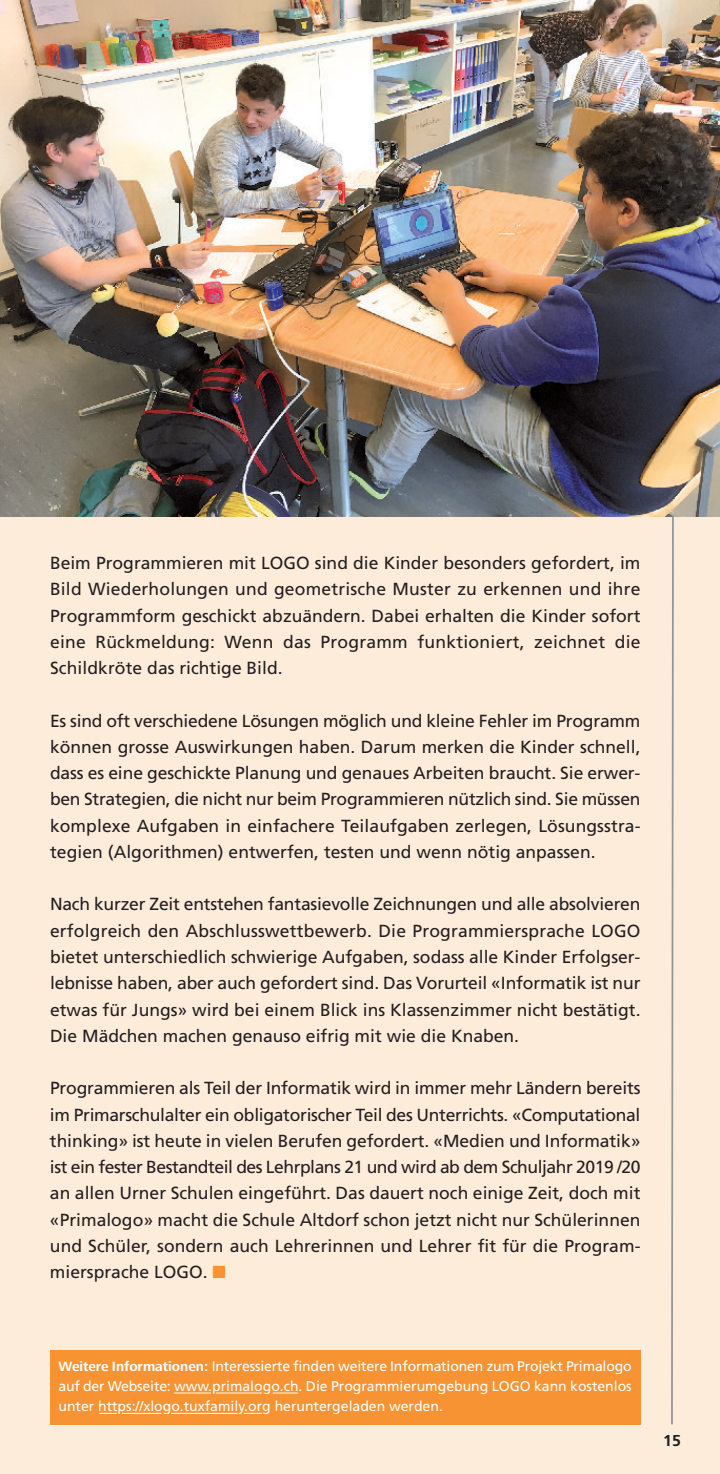
<style>
.page{position:relative;width:720px;height:1474px;background:#fff}
.page>*{position:absolute;margin:0;border:0;box-sizing:border-box;transform-origin:0 0}
.t1{font:17.5px/26.2px "Frutiger";color:#231f20;text-align:justify}
.t2{font:700 15.75px "Frutiger";color:#231f20}
.t3{font:14px/20.1px "Frutiger";color:#fff;text-align:justify}
.s1{color:#f79332}
.s2{font-family:"Frutiger Next LT";font-weight:700}
</style>
<div class="page">
<div style="left:0;top:0;width:719px;height:1473px;background:#feecda"></div>
<svg style="left:670px;top:516px;width:4px;height:909px"></svg>
<img style="left:0;top:0;width:719px;height:516px">
<div style="left:50px;top:1349px;width:590px;height:75px;background:#f79332"></div>
<hr style="left:174px;top:1392px;width:37px;height:1px;background:#fff">
<hr style="left:216px;top:1392px;width:46px;height:1px;background:#fff">
<svg style="left:273px;top:1392px;width:24px;height:1px"></svg>
<svg style="left:99px;top:1412px;width:18px;height:1px"></svg>
<hr style="left:122px;top:1412px;width:39px;height:1px;background:#fff">
<hr style="left:171px;top:1412px;width:66px;height:1px;background:#fff">
<svg style="left:244px;top:1412px;width:18px;height:1px"></svg>
<p class="t1" style="left:50px;top:551px;width:591px">Beim Programmieren mit LOGO sind die Kinder besonders gefordert, im Bild Wiederholungen und geometrische Muster zu erkennen und ihre Programmform geschickt abzuändern. Dabei erhalten die Kinder sofort eine Rückmeldung: Wenn das Programm funktioniert, zeichnet die Schildkröte das richtige Bild.</p>
<p class="t1" style="left:50px;top:708px;width:592px">Es sind oft verschiedene Lösungen möglich und kleine Fehler im Programm können grosse Auswirkungen haben. Darum merken die Kinder schnell, dass es eine geschickte Planung und genaues Arbeiten braucht. Sie erwer&shy;ben Strategien, die nicht nur beim Programmieren nützlich sind. Sie müssen komplexe Aufgaben in einfachere Teilaufgaben zerlegen, Lösungsstra&shy;tegien (Algorithmen) entwerfen, testen und wenn nötig anpassen.</p>
<p class="t1" style="left:50px;top:892px;width:591px">Nach kurzer Zeit entstehen fantasievolle Zeichnungen und alle absolvieren erfolgreich den Abschlusswettbewerb. Die Programmiersprache LOGO bietet unterschiedlich schwierige Aufgaben, sodass alle Kinder Erfolgser&shy;lebnisse haben, aber auch gefordert sind. Das Vorurteil «Informatik ist nur etwas für Jungs» wird bei einem Blick ins Klassenzimmer nicht bestätigt.<br>Die Mädchen machen genauso eifrig mit wie die Knaben.</p>
<p class="t1" style="left:50px;top:1076px;width:592px">Programmieren als Teil der Informatik wird in immer mehr Ländern bereits im Primarschulalter ein obligatorischer Teil des Unterrichts. «Computational thinking» ist heute in vielen Berufen gefordert. «Medien und Informatik» ist ein fester Bestandteil des Lehrplans 21 und wird ab dem Schuljahr 2019 /20 an allen Urner Schulen eingeführt. Das dauert noch einige Zeit, doch mit «Primalogo» macht die Schule Altdorf schon jetzt nicht nur Schülerinnen und Schüler, sondern auch Lehrerinnen und Lehrer fit für die Program&shy;miersprache LOGO. <span class="s1">■</span></p>
<p class="t3" style="left:58px;top:1356px;width:574px"><span class="s2">Weitere Informationen:</span> Interessierte finden weitere Informationen zum Projekt Primalogo auf der Webseite: www.primalogo.ch. Die Programmierumgebung LOGO kann kostenlos unter https://xlogo.tuxfamily.org heruntergeladen werden.</p>
<p class="t2" style="left:663px;top:1433px;width:19px">15</p>
</div>
